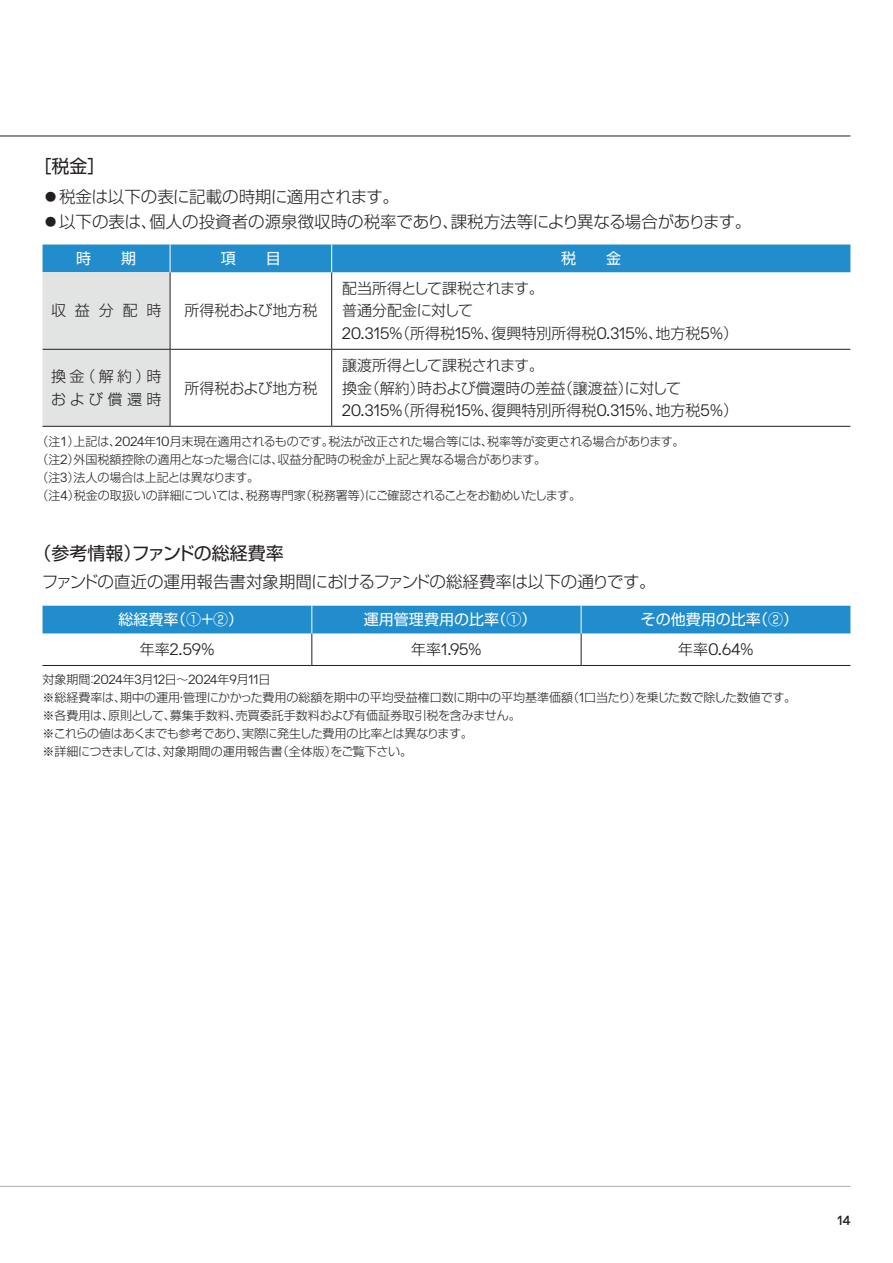
<style>
.page{position:relative;width:893px;height:1263px;background:#fff}
.page>*{position:absolute;margin:0;border:0;box-sizing:border-box;transform-origin:0 0}
.t1{font:18px "Shin Go Pr 5";color:#231f20}
.t2{font:16.5px "JPMAM Pro Lig";color:#231f20}
.t3{font:300 16.5px "Shin Go Pr 5";color:#231f20}
.t4{font:300 16.5px "Shin Go Pr 5";letter-spacing:-.02em;color:#231f20}
.t5{font:300 15px/22.5px "Shin Go Pr 5";color:#231f20}
.t6{font:15px "Shin Go Pr 5";color:#fff}
.t7{font:300 15px/22.5px "Shin Go Pr 5";letter-spacing:-.03em;color:#231f20}
.t8{font:300 15px/22.5px "Shin Go Pr 5";letter-spacing:.245em;color:#231f20}
.t9{font:13.2px "JPMAM Pro Lig";letter-spacing:-.01em;color:#231f20}
.t10{font:13.2px "JPMAM Pro Med";color:#231f20}
.t11{font:300 12px/18px "Shin Go Pr 5";color:#231f20}
.t12{font:300 12px/18px "Shin Go Pr 5";letter-spacing:-.02em;color:#231f20}
.s1{font-family:"Shin Go Pr 5";font-weight:300;font-size:15px}
.s2{font-family:"JPMAM Pro Lig";font-weight:400;font-size:13.2px}
.s3{font-family:"Shin Go Pr 5";font-weight:300;font-size:12px}
</style>
<div class="page">
<hr style="left:0;top:1186px;width:850px;height:1px;background:#abadaf">
<hr style="left:0;top:136px;width:850px;height:1px;background:#231f20">
<hr style="left:43px;top:426px;width:127px;height:1px;background:#231f20">
<hr style="left:170px;top:426px;width:162px;height:1px;background:#231f20">
<hr style="left:332px;top:426px;width:518px;height:1px;background:#231f20">
<svg style="left:43px;top:244px;width:807px;height:182px"></svg>
<hr style="left:311px;top:633px;width:1px;height:32px;background:#231f20">
<hr style="left:581px;top:633px;width:1px;height:32px;background:#231f20">
<hr style="left:43px;top:665px;width:269px;height:1px;background:#231f20">
<hr style="left:312px;top:665px;width:269px;height:1px;background:#231f20">
<hr style="left:581px;top:665px;width:269px;height:1px;background:#231f20">
<div style="left:43px;top:606px;width:807px;height:27px;background:#228dcd"></div>
<h1 class="t1" style="left:34px;top:152px;width:73px">［税金］</h1>
<h2 class="t4" style="left:43px;top:183px;width:358px">●税金は以下の表に記載の時期に適用されます。</h2>
<h2 class="t3" style="left:43px;top:209px;width:710px">●以下の表は、個人の投資者の源泉徴収時の税率であり、課税方法等により異なる場合があります。</h2>
<p class="t6" style="left:76px;top:246px;width:62px">時　　期</p>
<p class="t6" style="left:221px;top:246px;width:61px">項　　目</p>
<p class="t6" style="left:561px;top:246px;width:61px">税　　金</p>
<p class="t5" style="left:51px;top:298px;width:112px">収益分配時</p>
<p class="t5" style="left:184px;top:298px;width:135px">所得税および地方税</p>
<p class="t7" style="left:342px;top:276px;width:203px">配当所得として課税されます。普通分配金に対して</p>
<h2 class="t2" style="left:342px;top:324px;width:397px">20.315%<span class="s1">（所得税</span>15%<span class="s1">、復興特別所得税</span>0.315%<span class="s1">、地方税</span>5%<span class="s1">）</span></h2>
<p class="t5" style="left:342px;top:353px;width:340px">譲渡所得として課税されます。<br>換金（解約）時および償還時の差益（譲渡益）に対して</p>
<h2 class="t2" style="left:342px;top:401px;width:397px">20.315%<span class="s1">（所得税</span>15%<span class="s1">、復興特別所得税</span>0.315%<span class="s1">、地方税</span>5%<span class="s1">）</span></h2>
<p class="t12" style="left:37px;top:431px;width:649px">（注 <span class="s2">1</span> ）上記は、<span class="s2">2024</span>年<span class="s2">10</span>月末現在適用されるものです。税法が改正された場合等には、税率等が変更される場合があります。（注<span class="s2">2</span>）外国税額控除の適用となった場合には、収益分配時の税金が上記と異なる場合があります。<br>（注<span class="s2">3</span>）法人の場合は上記とは異なります。<br>（注<span class="s2">4</span>）税金の取扱いの詳細については、税務専門家（税務署等）にご確認されることをお勧めいたします。</p>
<p class="t8" style="left:51px;top:364px;width:112px">換金（解約）時および償還時</p>
<p class="t5" style="left:184px;top:375px;width:135px">所得税および地方税</p>
<h1 class="t1" style="left:34px;top:538px;width:252px">（参考情報）ファンドの総経費率</h1>
<h2 class="t3" style="left:42px;top:568px;width:615px">ファンドの直近の運用報告書対象期間におけるファンドの総経費率は以下の通りです。</h2>
<p class="t6" style="left:119px;top:607px;width:126px">総経費率（①＋②）</p>
<p class="t6" style="left:364px;top:607px;width:174px">運用管理費用の比率（①）</p>
<p class="t6" style="left:641px;top:607px;width:159px">その他費用の比率（②）</p>
<h2 class="t2" style="left:140px;top:640px;width:76px"><span class="s1">年率</span>2.59%</h2>
<h2 class="t2" style="left:411px;top:640px;width:72px"><span class="s1">年率</span>1.95%</h2>
<h2 class="t2" style="left:678px;top:640px;width:77px"><span class="s1">年率</span>0.64%</h2>
<p class="t9" style="left:43px;top:672px;width:229px"><span class="s3">対象期間：</span>2024<span class="s3">年</span>3<span class="s3">月</span>12<span class="s3">日～</span>2024<span class="s3">年</span>9<span class="s3">月</span>11<span class="s3">日</span></p>
<p class="t11" style="left:43px;top:687px;width:755px">※総経費率は、期中の運用・管理にかかった費用の総額を期中の平均受益権口数に期中の平均基準価額（<span class="s2">1</span>口当たり）を乗じた数で除した数値です。※各費用は、原則として、募集手数料、売買委託手数料および有価証券取引税を含みません。<br>※これらの値はあくまでも参考であり、実際に発生した費用の比率とは異なります。<br>※詳細につきましては、対象期間の運用報告書（全体版）をご覧下さい。</p>
<p class="t10" style="left:838px;top:1212px;width:14px">14</p>
</div>
